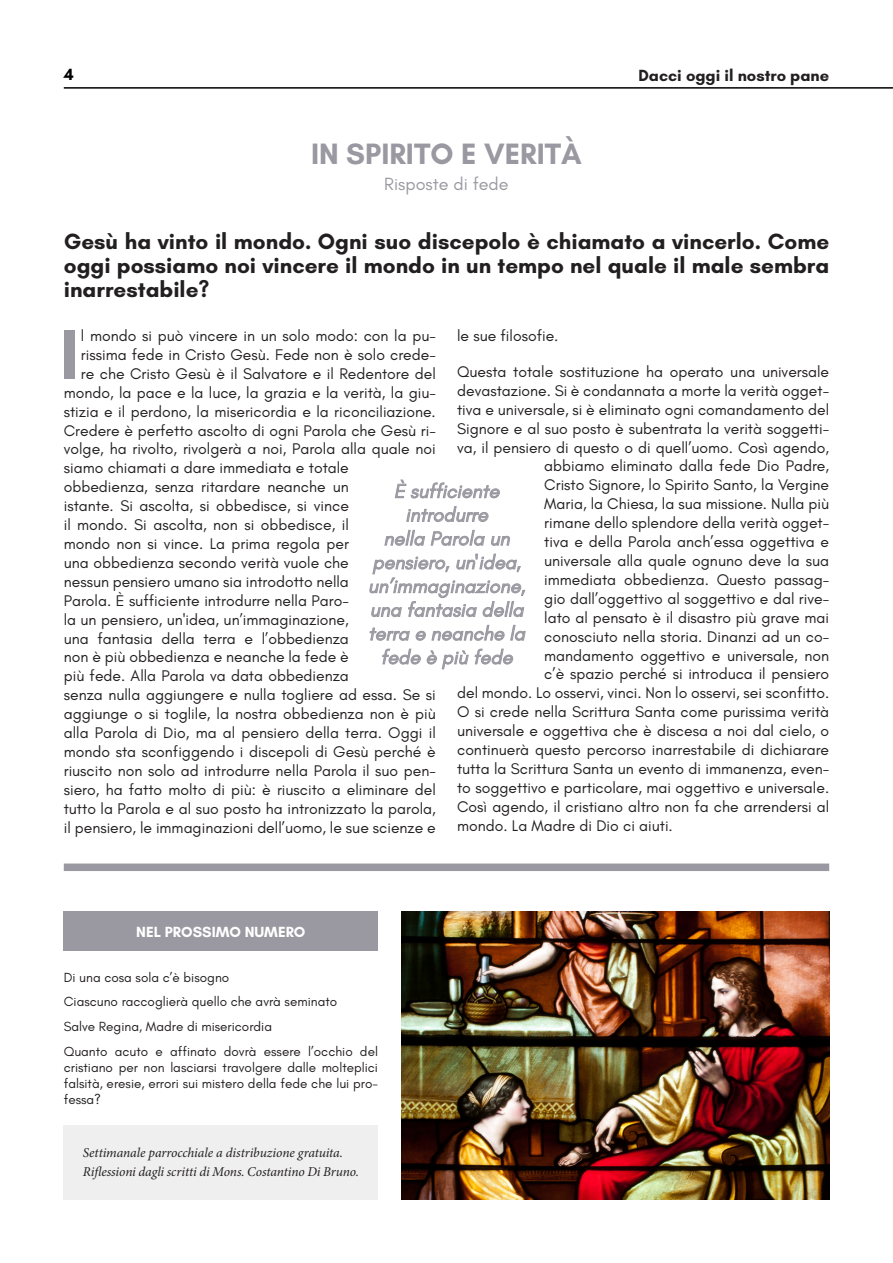
<style>
.page{position:relative;width:893px;height:1263px;background:#fff}
.page>*{position:absolute;margin:0;border:0;box-sizing:border-box;transform-origin:0 0}
.t1{font:700 71.4px "Glacial Indifference";color:#9a98a0}
.t2{font:700 30px "Glacial Indifference";color:#9a98a0}
.t3{font:700 22.5px/24px "Glacial Indifference";color:#221f20;text-align:justify}
.t4{font:italic 19.8px/23.7px "Glacial Indifference";color:#9a98a0;text-align:center}
.t5{font:18px "Glacial Indifference";color:#9a98a0}
.t6{font:700 16.5px "Glacial Indifference";color:#221f20}
.t7{font:700 16.5px "Glacial Indifference";color:#000}
.t8{font:15.75px "Glacial Indifference";color:#221f20}
.t9{font:700 15px "Glacial Indifference";color:#fff}
.t10{font:13.5px/24.8px "Glacial Indifference";color:#221f20}
.t11{font:italic 13.5px/19.2px "Minion Pro";letter-spacing:-.01em;color:#221f20}
</style>
<div class="page">
<hr style="left:64px;top:87px;width:829px;height:2px;background:#000">
<div style="left:64px;top:1125px;width:314px;height:74px;background:#efefef"></div>
<div style="left:64px;top:863px;width:765px;height:8px;background:#9a98a0"></div>
<div style="left:64px;top:911px;width:314px;height:39px;background:#9a98a0"></div>
<img style="left:401px;top:911px;width:428px;height:288px">
<svg style="left:395px;top:479px;width:105px;height:20px"></svg>
<svg style="left:369px;top:506px;width:157px;height:111px"></svg>
<svg style="left:369px;top:625px;width:157px;height:45px"></svg>
<p class="t7" style="left:64px;top:65px;width:11px">4</p>
<h2 class="t2" style="left:311px;top:135px;width:272px">IN SPIRITO E VERITÀ</h2>
<p class="t5" style="left:384px;top:173px;width:126px">Risposte di fede</p>
<p class="t6" style="left:638px;top:65px;width:192px">Dacci oggi il nostro pane</p>
<h3 class="t3" style="left:64px;top:229px;width:767px">Gesù ha vinto il mondo. Ogni suo discepolo è chiamato a vincerlo. Come oggi possiamo noi vincere il mondo in un tempo nel quale il male sembra inarrestabile?</h3>
<h1 class="t1" style="left:59px;top:310px;width:21px">I</h1>
<p class="t8" style="left:81px;top:327px;width:356px">l mondo si può vincere in un solo modo: con la pu-</p>
<p class="t8" style="left:457px;top:327px;width:103px">le sue filosofie.</p>
<p class="t8" style="left:457px;top:363px;width:374px">Questa totale sostituzione ha operato una universale</p>
<p class="t8" style="left:457px;top:382px;width:373px">devastazione. Si è condannata a morte la verità ogget-</p>
<p class="t8" style="left:457px;top:401px;width:374px">tiva e universale, si è eliminato ogni comandamento del</p>
<p class="t8" style="left:457px;top:420px;width:374px">Signore e al suo posto è subentrata la verità soggetti-</p>
<p class="t8" style="left:457px;top:438px;width:374px">va, il pensiero di questo o di quell’uomo. Così agendo,</p>
<p class="t8" style="left:544px;top:457px;width:286px">abbiamo eliminato dalla fede Dio Padre,</p>
<p class="t8" style="left:544px;top:476px;width:286px">Cristo Signore, lo Spirito Santo, la Vergine</p>
<p class="t8" style="left:544px;top:495px;width:286px">Maria, la Chiesa, la sua missione. Nulla più</p>
<p class="t8" style="left:544px;top:514px;width:286px">rimane dello splendore della verità ogget-</p>
<p class="t8" style="left:544px;top:533px;width:286px">tiva e della Parola anch’essa oggettiva e</p>
<p class="t8" style="left:544px;top:552px;width:286px">universale alla quale ognuno deve la sua</p>
<p class="t8" style="left:544px;top:571px;width:286px">immediata obbedienza. Questo passag-</p>
<p class="t8" style="left:544px;top:590px;width:286px">gio dall’oggettivo al soggettivo e dal rive-</p>
<p class="t8" style="left:544px;top:609px;width:286px">lato al pensato è il disastro più grave mai</p>
<p class="t8" style="left:544px;top:627px;width:286px">conosciuto nella storia. Dinanzi ad un co-</p>
<p class="t8" style="left:544px;top:646px;width:286px">mandamento oggettivo e universale, non</p>
<p class="t8" style="left:544px;top:665px;width:286px">c’è spazio perché si introduca il pensiero</p>
<p class="t8" style="left:457px;top:684px;width:374px">del mondo. Lo osservi, vinci. Non lo osservi, sei sconfitto.</p>
<p class="t8" style="left:457px;top:703px;width:374px">O si crede nella Scrittura Santa come purissima verità</p>
<p class="t8" style="left:457px;top:722px;width:374px">universale e oggettiva che è discesa a noi dal cielo, o</p>
<p class="t8" style="left:457px;top:741px;width:374px">continuerà questo percorso inarrestabile di dichiarare</p>
<p class="t8" style="left:457px;top:760px;width:374px">tutta la Scrittura Santa un evento di immanenza, even-</p>
<p class="t8" style="left:457px;top:779px;width:374px">to soggettivo e particolare, mai oggettivo e universale.</p>
<p class="t8" style="left:457px;top:798px;width:374px">Così agendo, il cristiano altro non fa che arrendersi al</p>
<p class="t8" style="left:457px;top:816px;width:217px">mondo. La Madre di Dio ci aiuti.</p>
<p class="t8" style="left:81px;top:346px;width:356px">rissima fede in Cristo Gesù. Fede non è solo crede-</p>
<p class="t8" style="left:81px;top:365px;width:356px">re che Cristo Gesù è il Salvatore e il Redentore del</p>
<p class="t8" style="left:64px;top:384px;width:374px">mondo, la pace e la luce, la grazia e la verità, la giu-</p>
<p class="t8" style="left:64px;top:403px;width:374px">stizia e il perdono, la misericordia e la riconciliazione.</p>
<p class="t8" style="left:64px;top:421px;width:374px">Credere è perfetto ascolto di ogni Parola che Gesù ri-</p>
<p class="t8" style="left:64px;top:440px;width:374px">volge, ha rivolto, rivolgerà a noi, Parola alla quale noi</p>
<p class="t8" style="left:64px;top:459px;width:287px">siamo chiamati a dare immediata e totale</p>
<p class="t8" style="left:64px;top:478px;width:287px">obbedienza, senza ritardare neanche un</p>
<p class="t8" style="left:64px;top:497px;width:287px">istante. Si ascolta, si obbedisce, si vince</p>
<p class="t8" style="left:64px;top:516px;width:287px">il mondo. Si ascolta, non si obbedisce, il</p>
<p class="t8" style="left:64px;top:535px;width:287px">mondo non si vince. La prima regola per</p>
<p class="t8" style="left:64px;top:554px;width:287px">una obbedienza secondo verità vuole che</p>
<p class="t8" style="left:64px;top:573px;width:287px">nessun pensiero umano sia introdotto nella</p>
<p class="t8" style="left:64px;top:592px;width:287px">Parola. È sufficiente introdurre nella Paro-</p>
<p class="t8" style="left:64px;top:610px;width:287px">la un pensiero, un'idea, un’immaginazione,</p>
<p class="t8" style="left:64px;top:629px;width:287px">una fantasia della terra e l’obbedienza</p>
<p class="t8" style="left:64px;top:648px;width:287px">non è più obbedienza e neanche la fede è</p>
<p class="t8" style="left:64px;top:667px;width:287px">più fede. Alla Parola va data obbedienza</p>
<p class="t8" style="left:64px;top:686px;width:374px">senza nulla aggiungere e nulla togliere ad essa. Se si</p>
<p class="t8" style="left:64px;top:705px;width:373px">aggiunge o si toglile, la nostra obbedienza non è più</p>
<p class="t8" style="left:64px;top:724px;width:373px">alla Parola di Dio, ma al pensiero della terra. Oggi il</p>
<p class="t8" style="left:64px;top:743px;width:374px">mondo sta sconfiggendo i discepoli di Gesù perché è</p>
<p class="t8" style="left:64px;top:762px;width:373px">riuscito non solo ad introdurre nella Parola il suo pen-</p>
<p class="t8" style="left:64px;top:781px;width:373px">siero, ha fatto molto di più: è riuscito a eliminare del</p>
<p class="t8" style="left:64px;top:799px;width:374px">tutto la Parola e al suo posto ha intronizzato la parola,</p>
<p class="t8" style="left:64px;top:818px;width:374px">il pensiero, le immaginazioni dell’uomo, le sue scienze e</p>
<p class="t4" style="left:368px;top:479px;width:159px">È sufficiente introdurre<br>nella Parola un pensiero, un'idea, un’immaginazione, una fantasia della terra e neanche la fede è più fede</p>
<p class="t9" style="left:136px;top:922px;width:171px">NEL PROSSIMO NUMERO</p>
<p class="t10" style="left:64px;top:965px;width:316px">Di una cosa sola c’è bisogno<br>Ciascuno raccoglierà quello che avrà seminato<br>Salve Regina, Madre di misericordia<br>Quanto acuto e affinato dovrà essere l’occhio del</p>
<p class="t10" style="left:64px;top:1060px;width:316px;line-height:16.2px;text-align:justify">cristiano per non lasciarsi travolgere dalle molteplici falsità, eresie, errori sui mistero della fede che lui pro&shy;fessa?</p>
<p class="t11" style="left:83px;top:1143px;width:277px">Settimanale parrocchiale a distribuzione gratuita.<br>Riflessioni dagli scritti di Mons. Costantino Di Bruno.</p>
</div>
